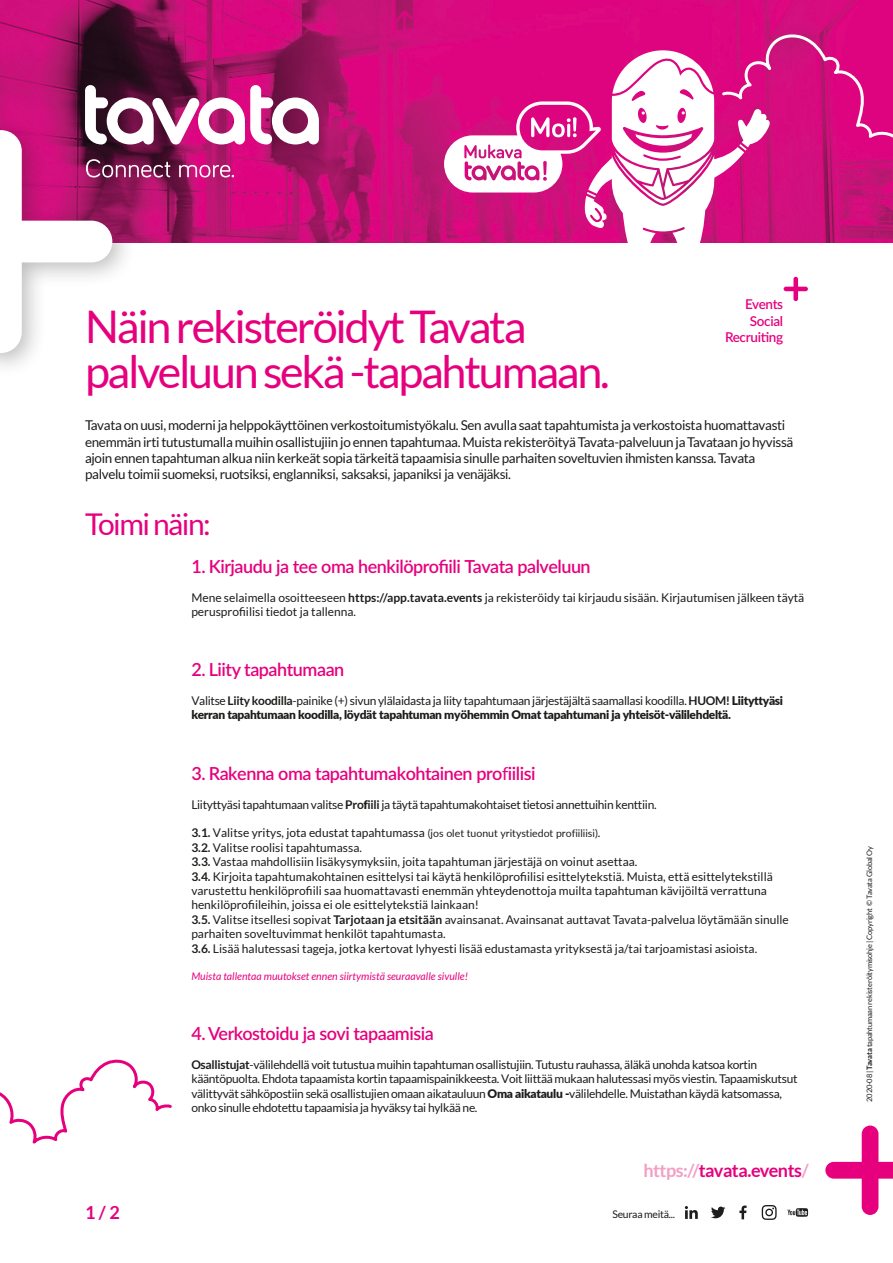
<style>
.page{position:relative;width:893px;height:1263px;background:#fff}
.page>*{position:absolute;margin:0;border:0;box-sizing:border-box;transform-origin:0 0}
.t1{font:45px/45px "Lato";letter-spacing:-.05em;color:#e6007e}
.t2{font:30px "Lato";letter-spacing:-.05em;color:#e6007e}
.t3{font:600 18px "Lato";letter-spacing:-.025em;color:#e6007e}
.t4{font:700 18px "Lato";letter-spacing:-.025em;color:#e6007e}
.t5{font:13.5px/16.2px "Lato";letter-spacing:-.025em;color:#1d1d1b}
.t6{font:600 13.5px "Lato";letter-spacing:-.025em;color:#e6007e}
.t7{font:12px/14.4px "Lato";color:#1d1d1b}
.t8{font:12px/14.4px "Lato";letter-spacing:-.025em;color:#1d1d1b}
.t9{font:900 12px/14.4px "Lato";letter-spacing:-.025em;color:#1d1d1b}
.t10{font:italic 10.5px "Lato";color:#e6007e}
.t11{font:10.5px "Lato";letter-spacing:-.025em;color:#1d1d1b}
.t12{font:7.5px "Lato";letter-spacing:-.025em;color:#1d1d1b}
.s1{font-weight:700}
.s2{font-weight:400}
.s3{font-weight:900}
.s4{font-size:10.5px}
.s5{color:#f29fc5}
</style>
<div class="page">
<img style="left:0;top:0;width:893px;height:242px">
<div style="left:0;top:116px;width:137px;height:262px;background:#1d1d1b;opacity:.3"></div>
<svg style="left:0;top:85px;width:319px;height:268px"></svg>
<svg style="left:444px;top:30px;width:449px;height:254px"></svg>
<svg style="left:0;top:1059px;width:172px;height:85px"></svg>
<svg style="left:711px;top:1206px;width:14px;height:12px"></svg>
<svg style="left:739px;top:1205px;width:8px;height:14px"></svg>
<svg style="left:762px;top:1205px;width:15px;height:15px"></svg>
<svg style="left:787px;top:1208px;width:21px;height:9px"></svg>
<svg style="left:685px;top:1206px;width:13px;height:13px"></svg>
<div style="left:862px;top:1125px;width:16px;height:90px;background:#e6007e;border-radius:8px"></div>
<svg style="left:825px;top:1162px;width:68px;height:16px"></svg>
<div style="left:793px;top:277px;width:5px;height:24px;background:#e6007e;border-radius:2px"></div>
<hr style="left:784px;top:287px;width:24px;height:4px;background:#e6007e;border-radius:2px">
<p class="t1" style="left:85px;top:304px;width:526px">Näin rekisteröidyt Tavata palveluun sekä -tapahtumaan.</p>
<p class="t6" style="left:745px;top:295px;width:40px">Events</p>
<p class="t6" style="left:750px;top:311px;width:35px">Social</p>
<p class="t6" style="left:725px;top:327px;width:60px">Recruiting</p>
<p class="t5" style="left:85px;top:417px;width:710px">Tavata on uusi, moderni ja helppokäyttöinen verkostoitumistyökalu. Sen avulla saat tapahtumista ja verkostoista huomattavasti enemmän irti tutustumalla muihin osallistujiin jo ennen tapahtumaa. Muista rekisteröityä Tavata-palveluun ja Tavataan jo hyvissä ajoin ennen tapahtuman alkua niin kerkeät sopia tärkeitä tapaamisia sinulle parhaiten soveltuvien ihmisten kanssa. Tavata palvelu toimii suomeksi, ruotsiksi, englanniksi, saksaksi, japaniksi ja venäjäksi.</p>
<p class="t2" style="left:85px;top:508px;width:127px">Toimi näin:</p>
<p class="t3" style="left:191px;top:553px;width:401px">1. Kirjaudu ja tee oma henkilöprofiili Tavata palveluun</p>
<p class="t7" style="left:191px;top:590px;width:614px">Mene selaimella osoitteeseen <span class="s1">https://app.tavata.events</span> ja rekisteröidy tai kirjaudu sisään. Kirjautumisen jälkeen täytä perusprofiilisi tiedot ja tallenna.</p>
<p class="t3" style="left:191px;top:657px;width:155px">2. Liity tapahtumaan</p>
<p class="t9" style="left:191px;top:693px;width:593px"><span class="s2">Valitse</span> <span class="s1">Liity koodilla</span><span class="s2">-painike (+) sivun ylälaidasta ja liity tapahtumaan järjestäjältä saamallasi koodilla.</span> <span class="s1">HUOM!</span> Liityttyäsi kerran tapahtumaan koodilla, löydät tapahtuman myöhemmin Omat tapahtumani ja yhteisöt-välilehdeltä.</p>
<p class="t3" style="left:191px;top:760px;width:346px">3. Rakenna oma tapahtumakohtainen pro<span class="s2">f</span>iilisi</p>
<p class="t8" style="left:191px;top:797px;width:467px">Liityttyäsi tapahtumaan valitse <span class="s1">Pro</span><span class="s3">f</span><span class="s1">iili</span> ja täytä tapahtumakohtaiset tietosi annettuihin kenttiin.</p>
<p class="t7" style="left:191px;top:826px;width:599px"><span class="s1">3.1.</span> Valitse yritys, jota edustat tapahtumassa <span class="s4">(jos olet tuonut yritystiedot profiiliisi)</span>.<br><span class="s1">3.2.</span> Valitse roolisi tapahtumassa.<br><span class="s1">3.3.</span> Vastaa mahdollisiin lisäkysymyksiin, joita tapahtuman järjestäjä on voinut asettaa.<br><span class="s1">3.4.</span> Kirjoita tapahtumakohtainen esittelysi tai käytä henkilöprofiilisi esittelytekstiä. Muista, että esittelytekstillä varustettu henkilöprofiili saa huomattavasti enemmän yhteydenottoja muilta tapahtuman kävijöiltä verrattuna henkilöprofiileihin, joissa ei ole esittelytekstiä lainkaan!<br><span class="s1">3.5.</span> Valitse itsellesi sopivat <span class="s1">Tarjotaan ja etsitään</span> avainsanat. Avainsanat auttavat Tavata-palvelua löytämään sinulle parhaiten soveltuvimmat henkilöt tapahtumasta.<br><span class="s1">3.6.</span> Lisää halutessasi tageja, jotka kertovat lyhyesti lisää edustamasta yrityksestä ja/tai tarjoamistasi asioista.</p>
<p class="t10" style="left:191px;top:970px;width:278px">Muista tallentaa muutokset ennen siirtymistä seuraavalle sivulle!</p>
<p class="t3" style="left:191px;top:1020px;width:244px">4. Verkostoidu ja sovi tapaamisia</p>
<p class="t8" style="left:191px;top:1057px;width:608px"><span class="s1">Osallistujat</span>-välilehdellä voit tutustua muihin tapahtuman osallistujiin. Tutustu rauhassa, äläkä unohda katsoa kortin kääntöpuolta. Ehdota tapaamista kortin tapaamispainikkeesta. Voit liittää mukaan halutessasi myös viestin. Tapaamiskutsut välittyvät sähköpostiin sekä osallistujien omaan aikatauluun <span class="s3">Oma aikataulu -</span>välilehdelle. Muistathan käydä katsomassa, onko sinulle ehdotettu tapaamisia ja hyväksy tai hylkää ne.</p>
<h3 class="t4" style="left:643px;top:1160px;width:167px"><span class="s5">https://</span>tavata.events<span class="s5">/</span></h3>
<h3 class="t4" style="left:85px;top:1202px;width:36px">1 / 2</h3>
<p class="t11" style="left:612px;top:1208px;width:64px">Seuraa meitä...</p>
<p class="t12" style="left:865px;top:1102px;width:257px;rotate:-90deg">2020-08 | <span class="s1">Tavata</span> tapahtumaan rekisteröitymisohje | Copyright © Tavata Global Oy</p>
</div>
